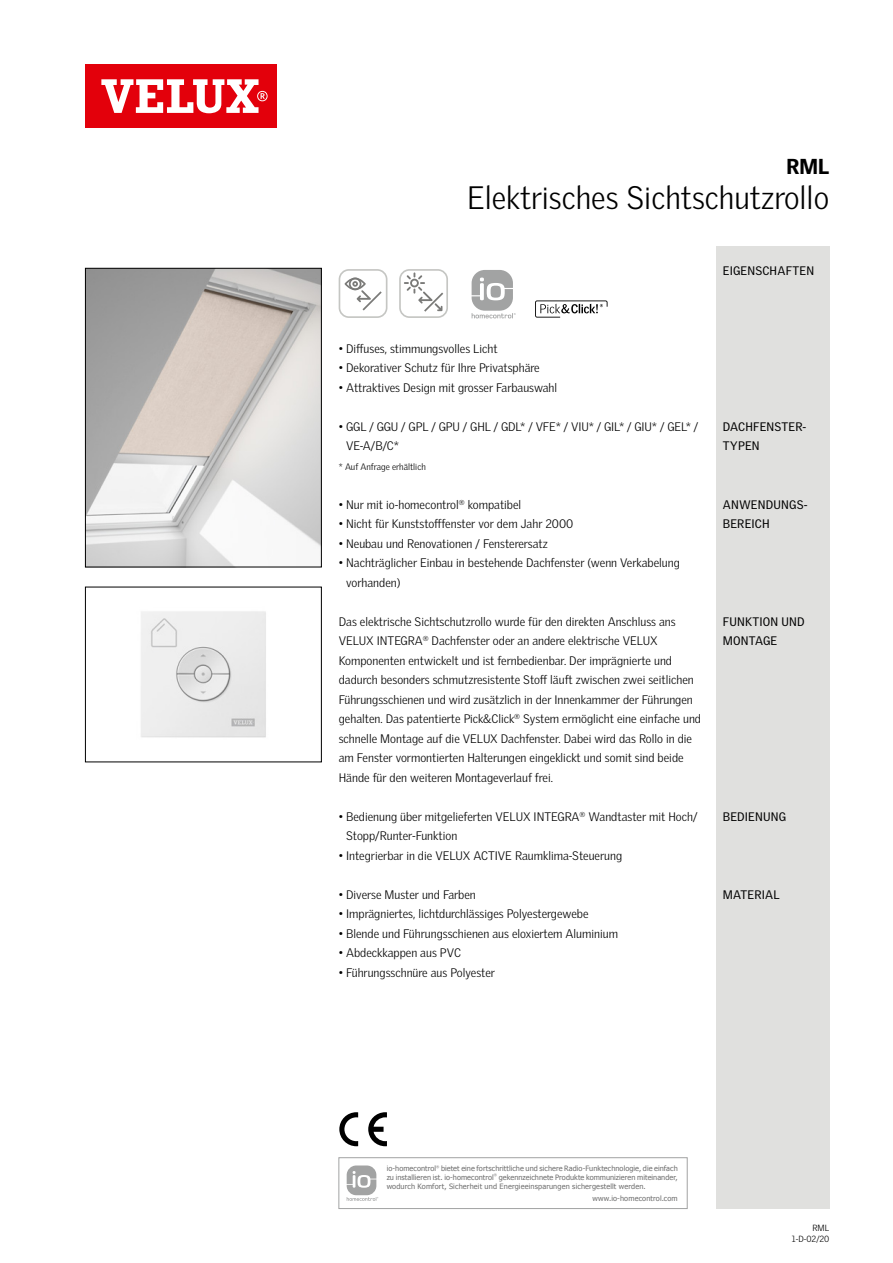
<style>
.page{position:relative;width:893px;height:1263px;background:#fff}
.page>*{position:absolute;margin:0;border:0;box-sizing:border-box;transform-origin:0 0}
.t1{font:300 31.5px "Velux Gothic";color:#000}
.t2{font:900 21px "Velux Gothic";color:#000}
.t3{font:300 12px/19.5px "Velux Gothic";color:#000}
.t4{font:12px/19.5px "Velux Gothic";letter-spacing:.015em;color:#000}
.t5{font:300 9px "Velux Gothic";color:#000}
.t6{font:300 8.7px/10.5px "Velux Gothic";letter-spacing:-.01em;color:#000;text-align:right}
.t7{font:7.35px/8.9px "Tahoma";letter-spacing:.01em;color:#6e6e6e}
.t8{font:3.45px "Tahoma";color:#6e6e6e}
</style>
<div class="page">
<div style="left:85px;top:64px;width:191px;height:64px;background:#e3000b"></div>
<svg style="left:101px;top:79px;width:167px;height:34px"></svg>
<img style="left:87px;top:270px;width:233px;height:295px">
<div style="left:85px;top:268px;width:237px;height:299px;border:1px solid #000"></div>
<img style="left:141px;top:611px;width:125px;height:127px">
<div style="left:85px;top:587px;width:237px;height:175px;border:1px solid #000"></div>
<svg style="left:535px;top:300px;width:73px;height:18px"></svg>
<svg style="left:471px;top:270px;width:45px;height:49px"></svg>
<svg style="left:344px;top:277px;width:38px;height:33px"></svg>
<div style="left:339px;top:269px;width:48px;height:49px;border:2px solid #c5c6c3;border-radius:9px"></div>
<svg style="left:404px;top:272px;width:39px;height:40px"></svg>
<div style="left:399px;top:269px;width:49px;height:49px;border:2px solid #c5c6c3;border-radius:9px"></div>
<svg style="left:368px;top:1112px;width:19px;height:34px"></svg>
<svg style="left:339px;top:1112px;width:19px;height:34px"></svg>
<div style="left:716px;top:247px;width:113px;height:962px;background:#e0e0de"></div>
<div style="left:339px;top:1157px;width:348px;height:52px;border:1px solid #a2a3a3"></div>
<svg style="left:347px;top:1165px;width:31px;height:36px"></svg>
<h2 class="t2" style="left:786px;top:153px;width:44px">RML</h2>
<h1 class="t1" style="left:467px;top:179px;width:364px">Elektrisches Sichtschutzrollo</h1>
<p class="t4" style="left:723px;top:260px;width:93px">EIGENSCHAFTEN</p>
<p class="t3" style="left:339px;top:338px;width:160px">• Diffuses, stimmungsvolles Licht</p>
<p class="t3" style="left:339px;top:358px;width:202px">• Dekorativer Schutz für Ihre Privatsphäre</p>
<p class="t3" style="left:339px;top:377px;width:220px">• Attraktives Design mit grosser Farbauswahl</p>
<p class="t3" style="left:346px;top:416px;width:354px;text-indent:-7px">• GGL / GGU / GPL / GPU / GHL / GDL* / VFE* / VIU* / GIL* / GIU* / GEL* /<br>VE-A/B/C*</p>
<p class="t5" style="left:339px;top:461px;width:88px">* Auf Anfrage erhältlich</p>
<p class="t3" style="left:339px;top:494px;width:184px">• Nur mit io-homecontrol<sup>®</sup> kompatibel</p>
<p class="t3" style="left:339px;top:514px;width:236px">• Nicht für Kunststofffenster vor dem Jahr 2000</p>
<p class="t3" style="left:339px;top:533px;width:211px">• Neubau und Renovationen / Fensterersatz</p>
<p class="t3" style="left:346px;top:553px;width:335px;text-indent:-7px">• Nachträglicher Einbau in bestehende Dachfenster (wenn Verkabelung vorhanden)</p>
<p class="t3" style="left:339px;top:611px;width:364px">Das elektrische Sichtschutzrollo wurde für den direkten Anschluss ans VELUX INTEGRA<sup>®</sup> Dachfenster oder an andere elektrische VELUX Komponenten entwickelt und ist fernbedienbar. Der imprägnierte und dadurch besonders schmutzresistente Stoff läuft zwischen zwei seitlichen Führungsschienen und wird zusätzlich in der Innenkammer der Führungen gehalten. Das patentierte Pick&amp;Click<sup>®</sup> System ermöglicht eine einfache und schnelle Montage auf die VELUX Dachfenster. Dabei wird das Rollo in die am Fenster vormontierten Halterungen eingeklickt und somit sind beide Hände für den weiteren Montageverlauf frei.</p>
<p class="t3" style="left:346px;top:806px;width:353px;text-indent:-7px">• Bedienung über mitgelieferten VELUX INTEGRA<sup>®</sup> Wandtaster mit Hoch/<br>Stopp/Runter-Funktion</p>
<p class="t3" style="left:339px;top:845px;width:285px">• Integrierbar in die VELUX ACTIVE Raumklima-Steuerung</p>
<p class="t3" style="left:339px;top:884px;width:139px">• Diverse Muster und Farben</p>
<p class="t3" style="left:339px;top:904px;width:251px">• Imprägniertes, lichtdurchlässiges Polyestergewebe</p>
<p class="t3" style="left:339px;top:923px;width:281px">• Blende und Führungsschienen aus eloxiertem Aluminium</p>
<p class="t3" style="left:339px;top:943px;width:124px">• Abdeckkappen aus PVC</p>
<p class="t3" style="left:339px;top:962px;width:158px">• Führungsschnüre aus Polyester</p>
<p class="t4" style="left:723px;top:416px;width:85px">DACHFENSTER-<br>TYPEN</p>
<p class="t4" style="left:723px;top:494px;width:86px">ANWENDUNGS-<br>BEREICH</p>
<p class="t4" style="left:723px;top:611px;width:83px">FUNKTION UND<br>MONTAGE</p>
<p class="t4" style="left:723px;top:806px;width:65px">BEDIENUNG</p>
<p class="t4" style="left:723px;top:884px;width:58px">MATERIAL</p>
<p class="t7" style="left:387px;top:1163px;width:51px">io-homecontrol</p>
<p class="t8" style="left:436px;top:1164px;width:5px">®</p>
<p class="t7" style="left:387px;top:1163px;width:293px;text-indent:54px">bietet eine fortschrittliche und sichere Radio-Funktechnologie, die einfach zu installieren ist. io-homecontrol</p>
<p class="t8" style="left:494px;top:1173px;width:5px">®</p>
<p class="t7" style="left:387px;top:1172px;width:293px;text-indent:112px">gekennzeichnete Produkte kommunizieren miteinander, wodurch Komfort, Sicherheit und Energieeinsparungen sichergestellt werden.</p>
<p class="t7" style="left:592px;top:1193px;width:87px">www.io-homecontrol.com</p>
<p class="t6" style="left:792px;top:1223px;width:39px">RML<br>1-D-02/20</p>
</div>
